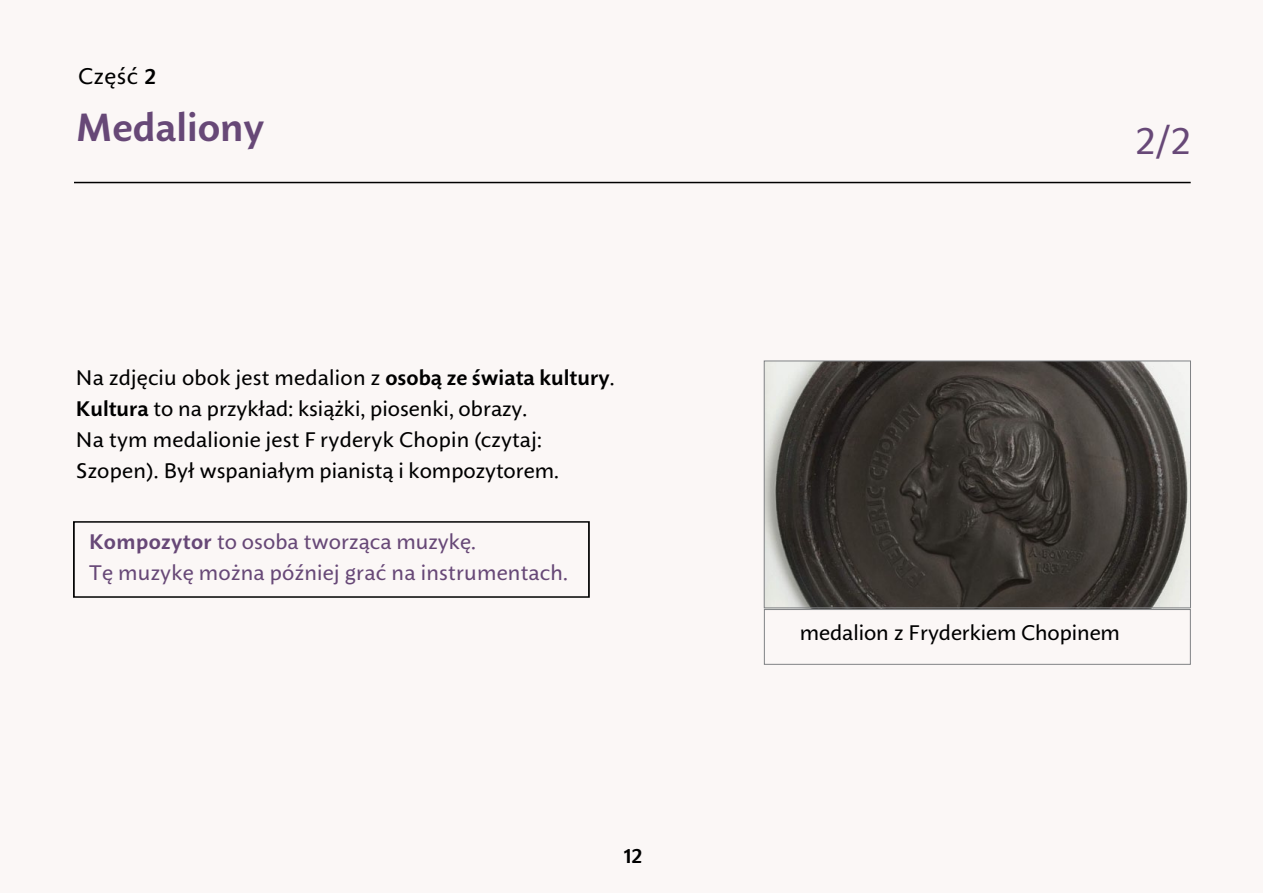
<style>
.page{position:relative;width:1263px;height:893px;background:#fbf7f6}
.page>*{position:absolute;margin:0;border:0;box-sizing:border-box;transform-origin:0 0}
.t1{font:700 39px "Lelum Sans";color:#674877}
.t2{font:39px "Lelum Sans";color:#674877}
.t3{font:22.5px "Lelum Sans";letter-spacing:.025em;color:#000}
.t4{font:21px/30.8px "Lelum Sans";color:#000}
.t5{font:21px/30.8px "Lelum Sans";letter-spacing:.01em;color:#674877}
.t6{font:700 21px "Lelum Sans";color:#000}
.s1{font-weight:700}
</style>
<div class="page">
<hr style="left:74px;top:182px;width:1117px;height:1px;background:#000">
<div style="left:73px;top:521px;width:517px;height:77px;border:2px solid #000"></div>
<img style="left:765px;top:363px;width:424px;height:246px">
<div style="left:764px;top:361px;width:427px;height:247px;border:1px solid #808285"></div>
<div style="left:764px;top:609px;width:426px;height:55px;border:1px solid #808285"></div>
<p class="t3" style="left:78px;top:60px;width:79px">Część <span class="s1">2</span></p>
<h1 class="t1" style="left:76px;top:97px;width:190px">Medaliony</h1>
<p class="t4" style="left:76px;top:364px;width:540px">Na zdjęciu obok jest medalion z <span class="s1">osobą ze świata kultury</span>.<br><span class="s1">Kultura</span> to na przykład: książki, piosenki, obrazy.<br>Na tym medalionie jest F ryderyk Chopin (czytaj:<br>Szopen). Był wspaniałym pianistą i kompozytorem.</p>
<p class="t5" style="left:89px;top:527px;width:480px"><span class="s1">Kompozytor</span> to osoba tworząca muzykę.<br>Tę muzykę można później grać na instrumentach.</p>
<p class="t6" style="left:624px;top:840px;width:20px">12</p>
<h1 class="t2" style="left:1135px;top:111px;width:57px">2/2</h1>
<p class="t4" style="left:800px;top:618px;width:322px">medalion z Fryderkiem Chopinem</p>
</div>
